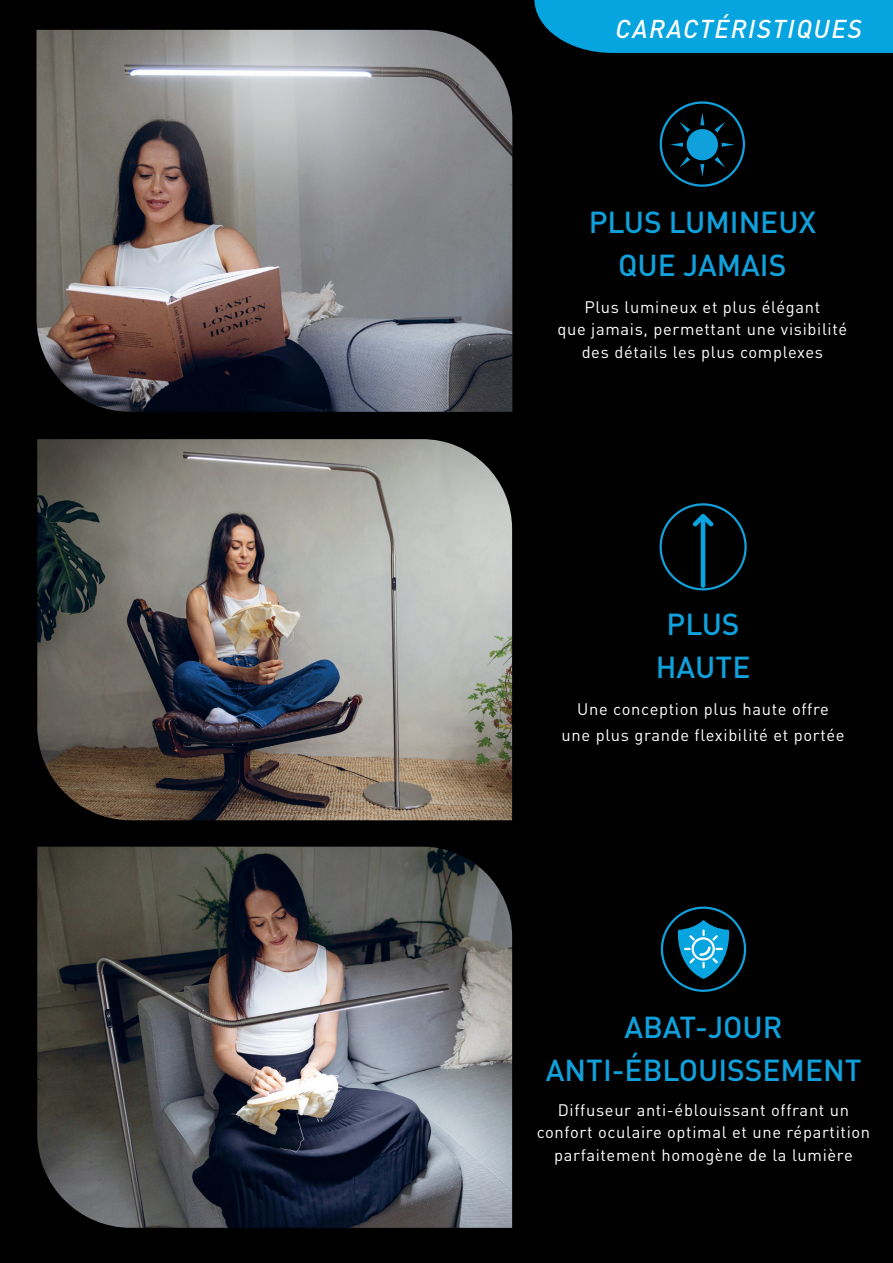
<style>
.page{position:relative;width:893px;height:1263px;background:#000}
.page>*{position:absolute;margin:0;border:0;box-sizing:border-box;transform-origin:0 0}
.t1{font:500 30px/43.5px "DIN Pro";color:#10a1dc;text-align:center}
.t2{font:italic 500 25.5px "DIN Pro";letter-spacing:.06em;color:#fff}
.t3{font:16.5px/22.5px "DIN Pro";letter-spacing:.04em;color:#fff;text-align:center}
</style>
<div class="page">
<div style="left:534px;top:0;width:359px;height:53px;background:#06a5e0"></div>
<img style="left:36px;top:30px;width:476px;height:382px">
<img style="left:37px;top:847px;width:475px;height:381px">
<img style="left:37px;top:439px;width:475px;height:381px">
<div style="left:660px;top:101px;width:85px;height:86px;border:2px solid #10a1dc;border-radius:50%"></div>
<div style="left:687px;top:129px;width:31px;height:31px;background:#10a1dc;border-radius:50%"></div>
<svg style="left:700px;top:112px;width:4px;height:13px"></svg>
<svg style="left:700px;top:164px;width:4px;height:13px"></svg>
<svg style="left:679px;top:122px;width:11px;height:11px"></svg>
<svg style="left:714px;top:157px;width:11px;height:10px"></svg>
<svg style="left:670px;top:143px;width:13px;height:4px"></svg>
<svg style="left:722px;top:143px;width:13px;height:4px"></svg>
<svg style="left:680px;top:157px;width:10px;height:10px"></svg>
<svg style="left:714px;top:122px;width:11px;height:11px"></svg>
<div style="left:659px;top:503px;width:88px;height:87px;border:2px solid #12a0db;border-radius:50%"></div>
<div style="left:661px;top:906px;width:85px;height:86px;border:2px solid #10a1dc;border-radius:50%"></div>
<svg style="left:675px;top:919px;width:56px;height:60px"></svg>
<svg style="left:693px;top:514px;width:20px;height:74px"></svg>
<h2 class="t2" style="left:615px;top:9px;width:248px">CARACTÉRISTIQUES</h2>
<h1 class="t1" style="left:589px;top:198px;width:229px">PLUS LUMINEUX<br>QUE JAMAIS</h1>
<p class="t3" style="left:557px;top:295px;width:291px">Plus lumineux et plus élégant<br>que jamais, permettant une visibilité des détails les plus complexes</p>
<h1 class="t1" style="left:656px;top:600px;width:96px">PLUS<br>HAUTE</h1>
<p class="t3" style="left:562px;top:695px;width:285px;line-height:25.5px">Une conception plus haute offre une plus grande flexibilité et portée</p>
<h1 class="t1" style="left:546px;top:1003px;width:317px">ABAT-JOUR<br>ANTI-ÉBLOUISSEMENT</h1>
<p class="t3" style="left:537px;top:1098px;width:335px">Diffuseur anti-éblouissant offrant un confort oculaire optimal et une répartition parfaitement homogène de la lumière</p>
</div>
